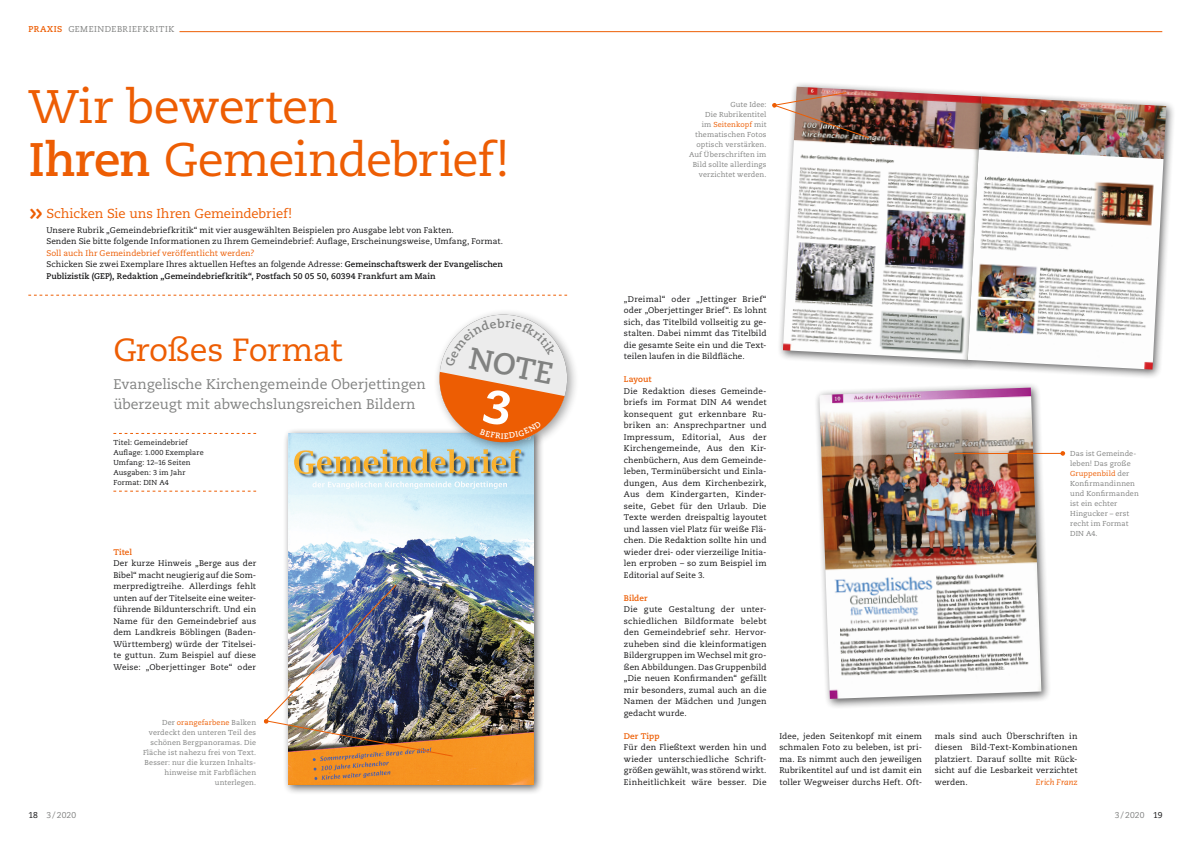
<style>
.page{position:relative;width:1191px;height:842px;background:#fff}
.page>*{position:absolute;margin:0;border:0;box-sizing:border-box;transform-origin:0 0}
.t1{font:47px/53.5px "Caecilia LT Std";letter-spacing:-.02em;color:#ed5d03}
.t2{font:32px "Caecilia LT Std";letter-spacing:-.015em;color:#ed5d03}
.t3{font:700 30.3px "Caecilia LT Std";color:#818281}
.t4{font:30px "Caecilia LT Std";color:#ed5d03}
.t5{font:14px/20px "Caecilia LT Std";color:#818281}
.t6{font:13px "Caecilia LT Std";letter-spacing:-.01em;color:#ed5d03}
.t7{font:8.5px "Caecilia LT Std";letter-spacing:.06em;color:#818281}
.t8{font:8.2px/11.5px "Caecilia LT Std";letter-spacing:.01em;color:#141415;text-align:justify}
.t9{font:700 8.2px/11.5px "Caecilia LT Std";letter-spacing:.01em;color:#141415}
.t10{font:700 8.2px "Caecilia LT Std";color:#ed5d03}
.t11{font:italic 8.2px "Caecilia LT Std";color:#ed5d03}
.t12{font:7.2px/10px "Caecilia LT Std";letter-spacing:.015em;color:#818281;text-align:right}
.t13{font:7.2px/10px "Caecilia LT Std";letter-spacing:.01em;color:#141415}
.s1{font-weight:700;color:#ed5d03}
.s2{font-weight:700}
.s3{font-weight:400;color:#ed5d03}
.s4{font-weight:400}
.s5{color:#ed5d03}
.s6{color:#141415}
</style>
<div class="page">
<div style="left:282px;top:427px;width:262px;height:368px;background:#141415;opacity:.65"></div>
<img style="left:288px;top:433px;width:246px;height:352px">
<hr style="left:179px;top:31px;width:983px;height:1px;background:#ed5d03">
<img style="left:263px;top:584px;width:190px;height:173px">
<svg style="left:113px;top:433px;width:143px;height:1px"></svg>
<svg style="left:113px;top:491px;width:143px;height:1px"></svg>
<div style="left:433px;top:308px;width:146px;height:146px;background:#141415;opacity:.4"></div>
<svg style="left:28px;top:295px;width:539px;height:1px"></svg>
<div style="left:777px;top:81px;width:214px;height:289px;background:#141415;opacity:.65"></div>
<img style="left:783px;top:87px;width:198px;height:273px">
<div style="left:961px;top:90px;width:214px;height:289px;background:#141415;opacity:.65"></div>
<img style="left:967px;top:96px;width:199px;height:274px">
<img style="left:772px;top:92px;width:97px;height:47px">
<div style="left:813px;top:382px;width:238px;height:327px;background:#141415;opacity:.65"></div>
<img style="left:819px;top:388px;width:222px;height:311px">
<hr style="left:954px;top:453px;width:108px;height:1px;background:#ed5d03">
<svg style="left:1060px;top:451px;width:5px;height:5px"></svg>
<svg style="left:434px;top:315px;width:138px;height:133px"></svg>
<p class="t7" style="left:28px;top:24px;width:148px"><span class="s1">PRAXIS</span> GEMEINDEBRIEFKRITIK</p>
<h1 class="t1" style="left:28px;top:80px;width:483px">Wir bewerten<br><span class="s2">Ihren</span> Gemeindebrief!</h1>
<h3 class="t4" style="left:28px;top:194px;width:16px">»</h3>
<h3 class="t6" style="left:46px;top:206px;width:247px">Schicken Sie uns Ihren Gemeindebrief!</h3>
<p class="t8" style="left:46px;top:224px;width:458px">Unsere Rubrik „Gemeindebriefkritik“ mit vier ausgewählten Beispielen pro Ausgabe lebt von Fakten.<br>Senden Sie bitte folgende Informationen zu Ihrem Gemeindebrief: Auflage, Erscheinungsweise, Umfang, Format.</p>
<p class="t9" style="left:46px;top:247px;width:458px"><span class="s3">Soll auch Ihr Gemeindebrief veröffentlicht werden?<br></span><span class="s4">Schicken Sie zwei Exemplare Ihres aktuellen Heftes an folgende Adresse:</span> Gemeinschaftswerk der Evangelischen<br>Publizistik (GEP), Redaktion „Gemeindebriefkritik“, Postfach 50 05 50, 60394 Frankfurt am Main</p>
<h2 class="t2" style="left:113px;top:331px;width:230px">Großes Format</h2>
<h3 class="t3" style="left:473px;top:340px;width:86px;rotate:11deg">NOTE</h3>
<h3 class="t5" style="left:113px;top:375px;width:314px">Evangelische Kirchengemeinde Oberjettingen überzeugt mit abwechslungsreichen Bildern</h3>
<p class="t13" style="left:113px;top:438px;width:92px">Titel: Gemeindebrief<br>Auflage: 1.000 Exemplare<br>Umfang: 12–16 Seiten<br>Ausgaben: 3 im Jahr<br>Format: DIN A4</p>
<p class="t10" style="left:113px;top:547px;width:20px">Titel</p>
<p class="t8" style="left:113px;top:558px;width:144px;text-align:left">Der kurze Hinweis „Berge aus der Bibel“ macht neugierig auf die Som&shy;merpredigtreihe. Allerdings fehlt unten auf der Titelseite eine weiter&shy;führende Bildunterschrift. Und ein Name für den Gemeindebrief aus dem Landkreis Böblingen (Baden-Württemberg) würde der Titelsei&shy;te guttun. Zum Beispiel auf diese Weise: „Oberjettinger Bote“ oder</p>
<p class="t12" style="left:143px;top:717px;width:115px">Der <span class="s5">orangefarbene</span> Balken verdeckt den unteren Teil des schönen Bergpanoramas. Die<br>Fläche ist nahezu frei von Text.<br>Besser: nur die kurzen Inhalts&shy;hinweise mit Farbflächen unterlegen.</p>
<p class="t12" style="left:689px;top:100px;width:79px">Gute Idee:<br>Die Rubrikentitel<br>im <span class="s5">Seitenkopf</span> mit thematischen Fotos optisch verstärken.<br>Auf Überschriften im<br>Bild sollte allerdings verzichtet werden.</p>
<p class="t8" style="left:624px;top:293px;width:144px">„Dreimal“ oder „Jettinger Brief“ oder „Oberjettinger Brief“. Es lohnt sich, das Titelbild vollseitig zu ge&shy;stalten. Dabei nimmt das Titelbild die gesamte Seite ein und die Text&shy;teilen laufen in die Bildfläche.</p>
<p class="t10" style="left:624px;top:374px;width:29px">Layout</p>
<p class="t8" style="left:624px;top:385px;width:144px">Die Redaktion dieses Gemeinde&shy;briefs im Format DIN A4 wendet konsequent gut erkennbare Ru&shy;briken an: Ansprechpartner und Impressum, Editorial, Aus der Kirchengemeinde, Aus den Kir&shy;chenbüchern, Aus dem Gemeinde&shy;leben, Terminübersicht und Einla&shy;dungen, Aus dem Kirchenbezirk, Aus dem Kindergarten, Kinder&shy;seite, Gebet für den Urlaub. Die Texte werden dreispaltig layoutet und lassen viel Platz für weiße Flä&shy;chen. Die Redaktion sollte hin und wieder drei- oder vierzeilige Initia&shy;len erproben – so zum Beispiel im Editorial auf Seite 3.</p>
<p class="t10" style="left:624px;top:593px;width:25px">Bilder</p>
<p class="t8" style="left:624px;top:604px;width:144px">Die gute Gestaltung der unter&shy;schiedlichen Bildformate belebt den Gemeindebrief sehr. Hervor&shy;zuheben sind die kleinformatigen Bildergruppen im Wechsel mit gro&shy;ßen Abbildungen. Das Gruppenbild „Die neuen Konfirmanden“ gefällt mir besonders, zumal auch an die Namen der Mädchen und Jungen gedacht wurde.</p>
<p class="t10" style="left:624px;top:731px;width:37px">Der Tipp</p>
<p class="t8" style="left:624px;top:742px;width:144px">Für den Fließtext werden hin und wieder unterschiedliche Schrift&shy;größen gewählt, was störend wirkt.<br>Einheitlichkeit wäre besser. Die</p>
<p class="t8" style="left:779px;top:730px;width:144px">Idee, jeden Seitenkopf mit einem schmalen Foto zu beleben, ist pri&shy;ma. Es nimmt auch den jeweiligen Rubrikentitel auf und ist damit ein toller Wegweiser durchs Heft. Oft-</p>
<p class="t8" style="left:934px;top:730px;width:144px">mals sind auch Überschriften in diesen Bild-Text-Kombinationen platziert. Darauf sollte mit Rück&shy;sicht auf die Lesbarkeit verzichtet werden.</p>
<p class="t12" style="left:1070px;top:448px;width:70px;text-align:left">Das ist Gemeinde&shy;leben! Das große<br><span class="s5">Gruppenbild</span> der<br>Konfirmandinnen und Konfirmanden ist ein echter<br>Hingucker – erst recht im Format<br>DIN A4.</p>
<p class="t11" style="left:1035px;top:777px;width:43px">Erich Franz</p>
<p class="t7" style="left:28px;top:810px;width:49px"><span class="s6">18</span> 3 / 2020</p>
<p class="t7" style="left:1115px;top:810px;width:49px">3 / 2020 <span class="s6">19</span></p>
</div>
